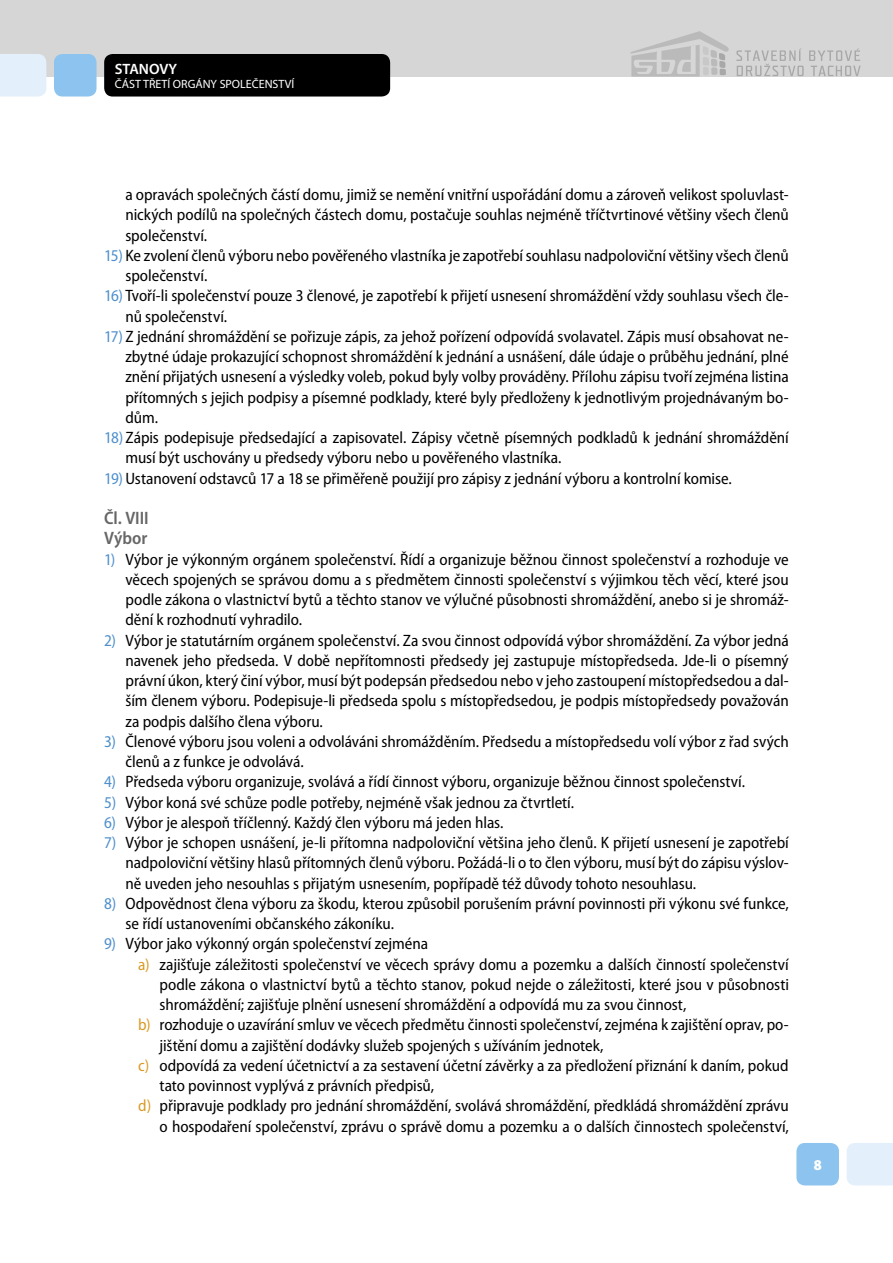
<style>
.page{position:relative;width:893px;height:1263px;background:#fff}
.page>*{position:absolute;margin:0;border:0;box-sizing:border-box;transform-origin:0 0}
.t1{font:600 semi-condensed 18px/20.2px "Myriad Pro";letter-spacing:-.005em;color:#666}
.t2{font:semi-condensed 16.5px/20.2px "Myriad Pro";letter-spacing:-.005em;color:#000;text-align:justify}
.t3{font:600 15px "Myriad Pro";color:#fff}
.t4{font:900 semi-condensed 15px "Myriad Pro";color:#fff}
.t5{font:12px "Myriad Pro";color:#fff}
.s1{color:#4e8fcc}
.s2{color:#da9a23}
</style>
<div class="page">
<div style="left:0;top:0;width:893px;height:77px;background:#d6d6d6"></div>
<div style="left:0;top:54px;width:46px;height:43px;background:#e3f0fb"></div>
<div style="left:847px;top:1143px;width:46px;height:42px;background:#e3f0fb"></div>
<div style="left:104px;top:54px;width:286px;height:43px;background:#000;border-radius:9px"></div>
<div style="left:54px;top:54px;width:43px;height:43px;background:#8dc4ef;border-radius:9px"></div>
<div style="left:796px;top:1143px;width:43px;height:42px;background:#8dc4ef;border-radius:9px"></div>
<svg style="left:630px;top:31px;width:99px;height:46px"></svg>
<svg style="left:736px;top:48px;width:125px;height:28px"></svg>
<p class="t3" style="left:115px;top:60px;width:64px">STANOVY</p>
<p class="t5" style="left:115px;top:78px;width:181px">ČÁST TŘETÍ ORGÁNY SPOLEČENSTVÍ</p>
<p class="t2" style="left:125px;top:185px;width:665px">a opravách společných částí domu, jimiž se nemění vnitřní uspořádání domu a zároveň velikost spoluvlast&shy;nických podílů na společných částech domu, postačuje souhlas nejméně tříčtvrtinové většiny všech členů společenství.</p>
<p class="t2" style="left:125px;top:246px;width:665px;text-indent:-21px"><span class="s1">15)</span> Ke zvolení členů výboru nebo pověřeného vlastníka je zapotřebí souhlasu nadpoloviční většiny všech členů společenství.</p>
<p class="t2" style="left:125px;top:286px;width:665px;text-indent:-21px"><span class="s1">16)</span> Tvoří-li společenství pouze 3 členové, je zapotřebí k přijetí usnesení shromáždění vždy souhlasu všech čle&shy;nů společenství.</p>
<p class="t2" style="left:125px;top:327px;width:665px;text-indent:-21px"><span class="s1">17)</span> Z jednání shromáždění se pořizuje zápis, za jehož pořízení odpovídá svolavatel. Zápis musí obsahovat ne&shy;zbytné údaje prokazující schopnost shromáždění k jednání a usnášení, dále údaje o průběhu jednání, plné znění přijatých usnesení a výsledky voleb, pokud byly volby prováděny. Přílohu zápisu tvoří zejména listina přítomných s jejich podpisy a písemné podklady, které byly předloženy k jednotlivým projednávaným bo&shy;dům.</p>
<p class="t2" style="left:125px;top:428px;width:665px;text-indent:-21px"><span class="s1">18)</span> Zápis podepisuje předsedající a zapisovatel. Zápisy včetně písemných podkladů k jednání shromáždění musí být uschovány u předsedy výboru nebo u pověřeného vlastníka.</p>
<p class="t2" style="left:104px;top:468px;width:629px"><span class="s1">19)</span> Ustanovení odstavců 17 a 18 se přiměřeně použijí pro zápisy z jednání výboru a kontrolní komise.</p>
<p class="t1" style="left:104px;top:508px;width:46px">Čl. VIII<br>Výbor</p>
<p class="t2" style="left:125px;top:549px;width:665px;text-indent:-21px"><span class="s1">1)</span> Výbor je výkonným orgánem společenství. Řídí a organizuje běžnou činnost společenství a rozhoduje ve věcech spojených se správou domu a s předmětem činnosti společenství s výjimkou těch věcí, které jsou podle zákona o vlastnictví bytů a těchto stanov ve výlučné působnosti shromáždění, anebo si je shromáž&shy;dění k rozhodnutí vyhradilo.</p>
<p class="t2" style="left:125px;top:630px;width:665px;text-indent:-21px"><span class="s1">2)</span> Výbor je statutárním orgánem společenství. Za svou činnost odpovídá výbor shromáždění. Za výbor jedná navenek jeho předseda. V době nepřítomnosti předsedy jej zastupuje místopředseda. Jde-li o písemný právní úkon, který činí výbor, musí být podepsán předsedou nebo v jeho zastoupení místopředsedou a dal&shy;ším členem výboru. Podepisuje-li předseda spolu s místopředsedou, je podpis místopředsedy považován za podpis dalšího člena výboru.</p>
<p class="t2" style="left:125px;top:732px;width:665px;text-indent:-21px"><span class="s1">3)</span> Členové výboru jsou voleni a odvoláváni shromážděním. Předsedu a místopředsedu volí výbor z řad svých členů a z funkce je odvolává.</p>
<p class="t2" style="left:104px;top:772px;width:642px"><span class="s1">4)</span> Předseda výboru organizuje, svolává a řídí činnost výboru, organizuje běžnou činnost společenství.</p>
<p class="t2" style="left:104px;top:792px;width:471px"><span class="s1">5)</span> Výbor koná své schůze podle potřeby, nejméně však jednou za čtvrtletí.</p>
<p class="t2" style="left:104px;top:813px;width:401px"><span class="s1">6)</span> Výbor je alespoň tříčlenný. Každý člen výboru má jeden hlas.</p>
<p class="t2" style="left:125px;top:833px;width:665px;text-indent:-21px"><span class="s1">7)</span> Výbor je schopen usnášení, je-li přítomna nadpoloviční většina jeho členů. K přijetí usnesení je zapotřebí nadpoloviční většiny hlasů přítomných členů výboru. Požádá-li o to člen výboru, musí být do zápisu výslov&shy;ně uveden jeho nesouhlas s přijatým usnesením, popřípadě též důvody tohoto nesouhlasu.</p>
<p class="t2" style="left:126px;top:894px;width:665px;text-indent:-21px"><span class="s1">8)</span> Odpovědnost člena výboru za škodu, kterou způsobil porušením právní povinnosti při výkonu své funkce, se řídí ustanoveními občanského zákoníku.</p>
<p class="t2" style="left:104px;top:934px;width:325px"><span class="s1">9)</span> Výbor jako výkonný orgán společenství zejména</p>
<p class="t2" style="left:138px;top:954px;width:652px"><span class="s2">a)</span> zajišťuje záležitosti společenství ve věcech správy domu a pozemku a dalších činností společenství</p>
<p class="t2" style="left:160px;top:975px;width:631px">podle zákona o vlastnictví bytů a těchto stanov, pokud nejde o záležitosti, které jsou v působnosti</p>
<p class="t2" style="left:160px;top:995px;width:528px">shromáždění; zajišťuje plnění usnesení shromáždění a odpovídá mu za svou činnost,</p>
<p class="t2" style="left:138px;top:1015px;width:652px"><span class="s2">b)</span> rozhoduje o uzavírání smluv ve věcech předmětu činnosti společenství, zejména k zajištění oprav, po-</p>
<p class="t2" style="left:160px;top:1035px;width:445px">jištění domu a zajištění dodávky služeb spojených s užíváním jednotek,</p>
<p class="t2" style="left:138px;top:1056px;width:652px"><span class="s2">c)</span> odpovídá za vedení účetnictví a za sestavení účetní závěrky a za předložení přiznání k daním, pokud</p>
<p class="t2" style="left:160px;top:1076px;width:276px">tato povinnost vyplývá z právních předpisů,</p>
<p class="t2" style="left:138px;top:1096px;width:652px"><span class="s2">d)</span> připravuje podklady pro jednání shromáždění, svolává shromáždění, předkládá shromáždění zprávu</p>
<p class="t2" style="left:160px;top:1116px;width:631px">o hospodaření společenství, zprávu o správě domu a pozemku a o dalších činnostech společenství,</p>
<p class="t4" style="left:814px;top:1156px;width:10px">8</p>
</div>
